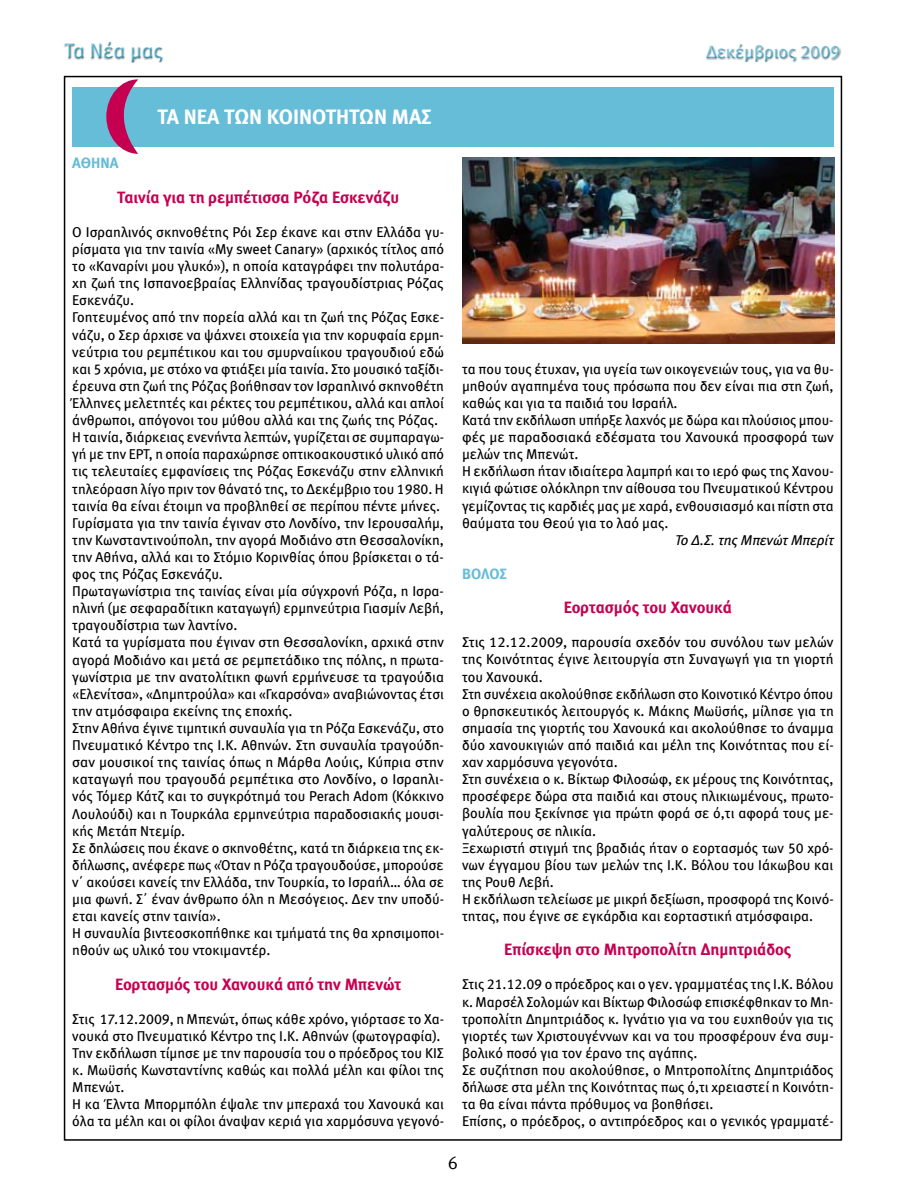
<style>
.page{position:relative;width:906px;height:1191px;background:#fff}
.page>*{position:absolute;margin:0;border:0;box-sizing:border-box;transform-origin:0 0}
.t1{font:21px "Meta Bold Greek LF";color:#fff}
.t2{font:21px "Meta Book Greek LF";color:#65bdd8}
.t3{font:18px "Meta Book Greek LF";color:#65bdd8}
.t4{font:18px "Meta Normal Greek LF";color:#000}
.t5{font:16.5px "Meta Bold Greek LF";color:#c50050}
.t6{font:15px "Meta Bold Greek LF";letter-spacing:-.005em;color:#65bdd8}
.t7{font:14.25px/17.1px "Meta Book Greek LF";color:#000}
.t8{font:italic 14.25px "Meta Book Greek LF";color:#000}
</style>
<div class="page">
<div style="left:63px;top:41px;width:778px;height:22px;background:#000;opacity:.35"></div>
<div style="left:72px;top:87px;width:761px;height:59px;background:#65bdd8"></div>
<svg style="left:106px;top:79px;width:32px;height:75px"></svg>
<img style="left:462px;top:157px;width:372px;height:186px">
<h1 class="t2" style="left:65px;top:39px;width:100px">Τα Νέα μας</h1>
<p class="t3" style="left:706px;top:42px;width:136px">Δεκέμβριος 2009</p>
<h1 class="t1" style="left:157px;top:105px;width:276px">ΤΑ ΝΕΑ ΤΩΝ ΚΟΙΝΟΤΗΤΩΝ ΜΑΣ</h1>
<p class="t6" style="left:72px;top:155px;width:48px">ΑΘΗΝΑ</p>
<p class="t5" style="left:117px;top:187px;width:283px">Ταινία για τη ρεμπέτισσα Ρόζα Εσκενάζυ</p>
<p class="t7" style="left:72px;top:223px;width:373px">Ο Ισραηλινός σκηνοθέτης Ρόι Σερ έκανε και στην Ελλάδα γυ&shy;ρίσματα για την ταινία «My sweet Canary» (αρχικός τίτλος από το «Καναρίνι μου γλυκό»), η οποία καταγράφει την πολυτάρα&shy;χη ζωή της Ισπανοεβραίας Ελληνίδας τραγουδίστριας Ρόζας Εσκενάζυ.<br>Γοητευμένος από την πορεία αλλά και τη ζωή της Ρόζας Εσκε&shy;νάζυ, ο Σερ άρχισε να ψάχνει στοιχεία για την κορυφαία ερμη&shy;νεύτρια του ρεμπέτικου και του σμυρναίικου τραγουδιού εδώ και 5 χρόνια, με στόχο να φτιάξει μία ταινία. Στο μουσικό ταξίδι&shy;έρευνα στη ζωή της Ρόζας βοήθησαν τον Ισραηλινό σκηνοθέτη Έλληνες μελετητές και ρέκτες του ρεμπέτικου, αλλά και απλοί άνθρωποι, απόγονοι του μύθου αλλά και της ζωής της Ρόζας.<br>Η ταινία, διάρκειας ενενήντα λεπτών, γυρίζεται σε συμπαραγω&shy;γή με την ΕΡΤ, η οποία παραχώρησε οπτικοακουστικό υλικό από τις τελευταίες εμφανίσεις της Ρόζας Εσκενάζυ στην ελληνική τηλεόραση λίγο πριν τον θάνατό της, το Δεκέμβριο του 1980. Η ταινία θα είναι έτοιμη να προβληθεί σε περίπου πέντε μήνες.<br>Γυρίσματα για την ταινία έγιναν στο Λονδίνο, την Ιερουσαλήμ, την Κωνσταντινούπολη, την αγορά Μοδιάνο στη Θεσσαλονίκη, την Αθήνα, αλλά και το Στόμιο Κορινθίας όπου βρίσκεται ο τά&shy;φος της Ρόζας Εσκενάζυ.<br>Πρωταγωνίστρια της ταινίας είναι μία σύγχρονή Ρόζα, η Ισρα&shy;ηλινή (με σεφαραδίτικη καταγωγή) ερμηνεύτρια Γιασμίν Λεβή, τραγουδίστρια των λαντίνο.<br>Κατά τα γυρίσματα που έγιναν στη Θεσσαλονίκη, αρχικά στην αγορά Μοδιάνο και μετά σε ρεμπετάδικο της πόλης, η πρωτα&shy;γωνίστρια με την ανατολίτικη φωνή ερμήνευσε τα τραγούδια «Ελενίτσα», «Δημητρούλα» και «Γκαρσόνα» αναβιώνοντας έτσι την ατμόσφαιρα εκείνης της εποχής.<br>Στην Αθήνα έγινε τιμητική συναυλία για τη Ρόζα Εσκενάζυ, στο Πνευματικό Κέντρο της Ι.Κ. Αθηνών. Στη συναυλία τραγούδη&shy;σαν μουσικοί της ταινίας όπως η Μάρθα Λούις, Κύπρια στην καταγωγή που τραγουδά ρεμπέτικα στο Λονδίνο, ο Ισραηλι&shy;νός Τόμερ Κάτζ και το συγκρότημά του Perach Adom (Κόκκινο Λουλούδι) και η Τουρκάλα ερμηνεύτρια παραδοσιακής μουσι&shy;κής Μετάπ Ντεμίρ.<br>Σε δηλώσεις που έκανε ο σκηνοθέτης, κατά τη διάρκεια της εκ&shy;δήλωσης, ανέφερε πως «Όταν η Ρόζα τραγουδούσε, μπορούσε ν΄ ακούσει κανείς την Ελλάδα, την Τουρκία, το Ισραήλ… όλα σε μια φωνή. Σ΄ έναν άνθρωπο όλη η Μεσόγειος. Δεν την υποδύ&shy;εται κανείς στην ταινία».<br>Η συναυλία βιντεοσκοπήθηκε και τμήματά της θα χρησιμοποι&shy;ηθούν ως υλικό του ντοκιμαντέρ.</p>
<p class="t5" style="left:115px;top:974px;width:288px">Εορτασμός του Χανουκά από την Μπενώτ</p>
<p class="t7" style="left:72px;top:1010px;width:373px">Στις 17.12.2009, η Μπενώτ, όπως κάθε χρόνο, γιόρτασε το Χα&shy;νουκά στο Πνευματικό Κέντρο της Ι.Κ. Αθηνών (φωτογραφία).<br>Την εκδήλωση τίμησε με την παρουσία του ο πρόεδρος του ΚΙΣ κ. Μωϋσής Κωνσταντίνης καθώς και πολλά μέλη και φίλοι της Μπενώτ.<br>Η κα Έλντα Μπορμπόλη έψαλε την μπεραχά του Χανουκά και όλα τα μέλη και οι φίλοι άναψαν κεριά για χαρμόσυνα γεγονό-</p>
<p class="t7" style="left:462px;top:360px;width:373px">τα που τους έτυχαν, για υγεία των οικογενειών τους, για να θυ&shy;μηθούν αγαπημένα τους πρόσωπα που δεν είναι πια στη ζωή, καθώς και για τα παιδιά του Ισραήλ.<br>Κατά την εκδήλωση υπήρξε λαχνός με δώρα και πλούσιος μπου&shy;φές με παραδοσιακά εδέσματα του Χανουκά προσφορά των μελών της Μπενώτ.<br>Η εκδήλωση ήταν ιδιαίτερα λαμπρή και το ιερό φως της Χανου&shy;κιγιά φώτισε ολόκληρη την αίθουσα του Πνευματικού Κέντρου γεμίζοντας τις καρδιές μας με χαρά, ενθουσιασμό και πίστη στα θαύματα του Θεού για το λαό μας.</p>
<p class="t8" style="left:675px;top:532px;width:160px">Το Δ.Σ. της Μπενώτ Μπερίτ</p>
<p class="t6" style="left:462px;top:565px;width:46px">ΒΟΛΟΣ</p>
<p class="t5" style="left:564px;top:598px;width:170px">Εορτασμός του Χανουκά</p>
<p class="t7" style="left:462px;top:634px;width:373px">Στις 12.12.2009, παρουσία σχεδόν του συνόλου των μελών της Κοινότητας έγινε λειτουργία στη Συναγωγή για τη γιορτή του Χανουκά.<br>Στη συνέχεια ακολούθησε εκδήλωση στο Κοινοτικό Κέντρο όπου ο θρησκευτικός λειτουργός κ. Μάκης Μωϋσής, μίλησε για τη σημασία της γιορτής του Χανουκά και ακολούθησε το άναμμα δύο χανουκιγιών από παιδιά και μέλη της Κοινότητας που εί&shy;χαν χαρμόσυνα γεγονότα.<br>Στη συνέχεια ο κ. Βίκτωρ Φιλοσώφ, εκ μέρους της Κοινότητας, προσέφερε δώρα στα παιδιά και στους ηλικιωμένους, πρωτο&shy;βουλία που ξεκίνησε για πρώτη φορά σε ό,τι αφορά τους με&shy;γαλύτερους σε ηλικία.<br>Ξεχωριστή στιγμή της βραδιάς ήταν ο εορτασμός των 50 χρό&shy;νων έγγαμου βίου των μελών της Ι.Κ. Βόλου του Ιάκωβου και της Ρουθ Λεβή.<br>Η εκδήλωση τελείωσε με μικρή δεξίωση, προσφορά της Κοινό&shy;τητας, που έγινε σε εγκάρδια και εορταστική ατμόσφαιρα.</p>
<p class="t5" style="left:504px;top:940px;width:288px">Επίσκεψη στο Μητροπολίτη Δημητριάδος</p>
<p class="t7" style="left:462px;top:976px;width:373px">Στις 21.12.09 ο πρόεδρος και ο γεν. γραμματέας της Ι.Κ. Βόλου κ. Μαρσέλ Σολομών και Βίκτωρ Φιλοσώφ επισκέφθηκαν το Μη&shy;τροπολίτη Δημητριάδος κ. Ιγνάτιο για να του ευχηθούν για τις γιορτές των Χριστουγέννων και να του προσφέρουν ένα συμ&shy;βολικό ποσό για τον έρανο της αγάπης.<br>Σε συζήτηση που ακολούθησε, ο Μητροπολίτης Δημητριάδος δήλωσε στα μέλη της Κοινότητας πως ό,τι χρειαστεί η Κοινότη&shy;τα θα είναι πάντα πρόθυμος να βοηθήσει.<br>Επίσης, ο πρόεδρος, ο αντιπρόεδρος και ο γενικός γραμματέ-</p>
<p class="t4" style="left:448px;top:1152px;width:12px">6</p>
</div>
